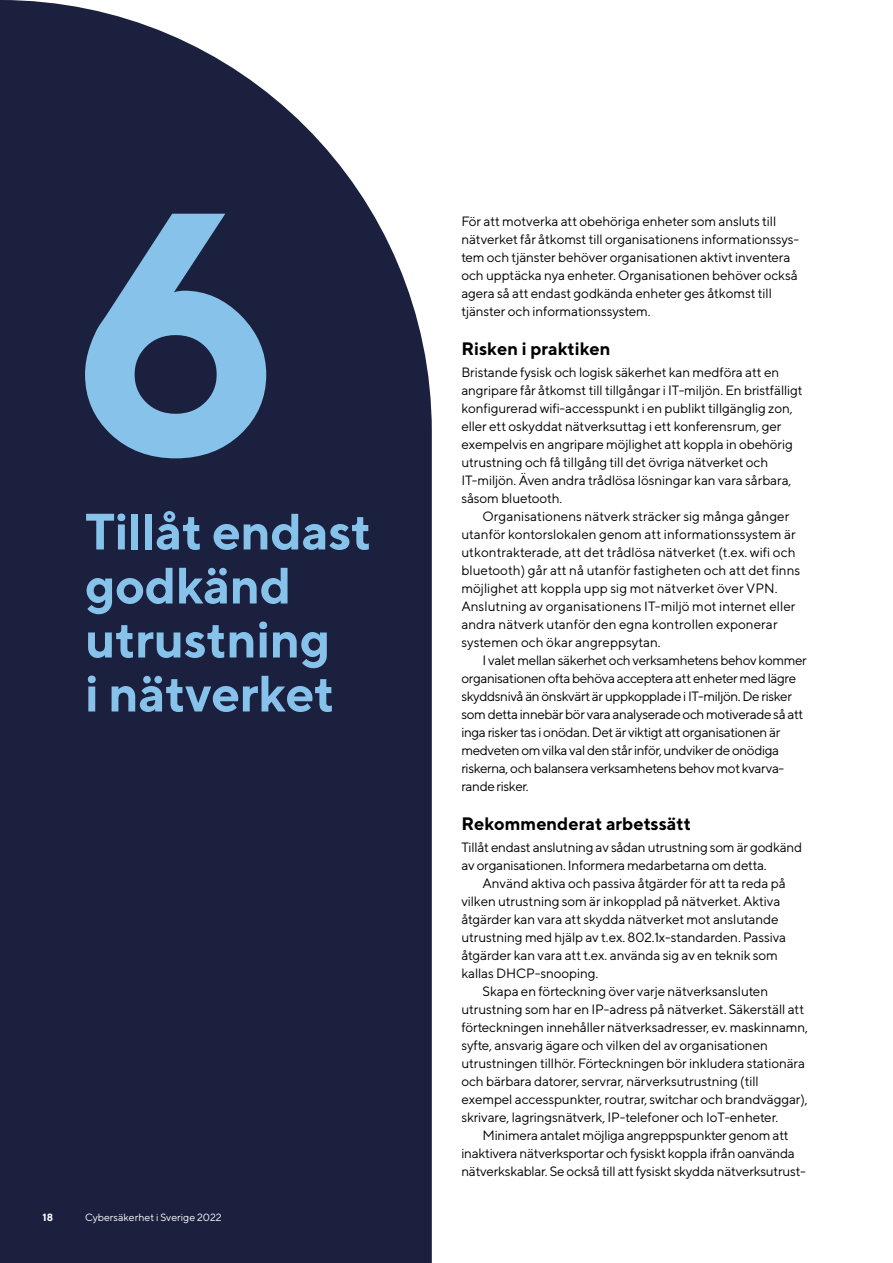
<style>
.page{position:relative;width:893px;height:1263px;background:#fff}
.page>*{position:absolute;margin:0;border:0;box-sizing:border-box;transform-origin:0 0}
.H2_Rubrik{font:700 51px/54px "TT Norms";letter-spacing:-.01em;color:#86c2e9}
.t1{font:700 18px "TT Norms";color:#000}
.P_Brödtext{font:13.5px/18px "TT Norms";letter-spacing:-.01em;color:#000}
.P_Brödtext_UI{font:13.5px/18px "TT Norms";letter-spacing:-.01em;color:#000}
.P_Brödtext-2{font:13.5px/18px "TT Norms";letter-spacing:-.03em;color:#000}
.t2{font:10.5px "TT Norms";color:#fff}
.t3{font:700 10.5px "TT Norms";color:#fff}
</style>
<div class="page">
<svg style="left:0;top:0;width:432px;height:1263px;background:#2c314d"></svg>
<svg style="left:85px;top:214px;width:181px;height:244px;background:#537698"></svg>
<h2 class="H2_Rubrik" style="left:85px;top:503px;width:288px">Tillåt endast godkänd utrustning<br>i nätverket</h2>
<p class="t3" style="left:43px;top:1211px;width:12px">18</p>
<p class="t2" style="left:85px;top:1211px;width:138px">Cybersäkerhet i Sverige 2022</p>
<p class="P_Brödtext_UI" style="left:461px;top:212px;width:339px">För att motverka att obehöriga enheter som ansluts till nätverket får åtkomst till organisationens informationssys&shy;tem och tjänster behöver organisationen aktivt inventera och upptäcka nya enheter. Organisationen behöver också agera så att endast godkända enheter ges åtkomst till tjänster och informationssystem.</p>
<h3 class="t1" style="left:461px;top:337px;width:151px">Risken i praktiken</h3>
<p class="P_Brödtext_UI" style="left:461px;top:363px;width:343px">Bristande fysisk och logisk säkerhet kan medföra att en angripare får åtkomst till tillgångar i IT-miljön. En bristfälligt konfigurerad wifi-accesspunkt i en publikt tillgänglig zon, eller ett oskyddat nätverksuttag i ett konferensrum, ger exempelvis en angripare möjlighet att koppla in obehörig utrustning och få tillgång till det övriga nätverket och IT-miljön. Även andra trådlösa lösningar kan vara sårbara, såsom bluetooth.</p>
<p class="P_Brödtext" style="left:461px;top:507px;width:340px;text-indent:21px">Organisationens nätverk sträcker sig många gånger utanför kontorslokalen genom att informationssystem är utkontrakterade, att det trådlösa nätverket (t.ex. wifi och bluetooth) går att nå utanför fastigheten och att det finns möjlighet att koppla upp sig mot nätverket över VPN.<br>Anslutning av organisationens IT-miljö mot internet eller andra nätverk utanför den egna kontrollen exponerar systemen och ökar angreppsytan.</p>
<p class="P_Brödtext-2" style="left:461px;top:651px;width:347px;text-indent:21px">I valet mellan säkerhet och verksamhetens behov kommer organisationen ofta behöva acceptera att enheter med lägre skyddsnivå än önskvärt är uppkopplade i IT-miljön. De risker som detta innebär bör vara analyserade och motiverade så att inga risker tas i onödan. Det är viktigt att organisationen är medveten om vilka val den står inför, undviker de onödiga riskerna, och balansera verksamhetens behov mot kvarva&shy;rande risker.</p>
<h3 class="t1" style="left:461px;top:812px;width:231px">Rekommenderat arbetssätt</h3>
<p class="P_Brödtext_UI" style="left:461px;top:838px;width:342px">Tillåt endast anslutning av sådan utrustning som är godkänd av organisationen. Informera medarbetarna om detta.</p>
<p class="P_Brödtext" style="left:461px;top:874px;width:326px;text-indent:21px">Använd aktiva och passiva åtgärder för att ta reda på vilken utrustning som är inkopplad på nätverket. Aktiva åtgärder kan vara att skydda nätverket mot anslutande utrustning med hjälp av t.ex. 802.1x-standarden. Passiva åtgärder kan vara att t.ex. använda sig av en teknik som kallas DHCP-snooping.</p>
<p class="P_Brödtext" style="left:461px;top:982px;width:348px;text-indent:21px">Skapa en förteckning över varje nätverksansluten utrustning som har en IP-adress på nätverket. Säkerställ att förteckningen innehåller nätverksadresser, ev. maskinnamn, syfte, ansvarig ägare och vilken del av organisationen utrustningen tillhör. Förteckningen bör inkludera stationära och bärbara datorer, servrar, närverksutrustning (till exempel accesspunkter, routrar, switchar och brandväggar), skrivare, lagringsnätverk, IP-telefoner och IoT-enheter.</p>
<p class="P_Brödtext" style="left:461px;top:1126px;width:346px;text-indent:21px">Minimera antalet möjliga angreppspunkter genom att inaktivera nätverksportar och fysiskt koppla ifrån oanvända nätverkskablar. Se också till att fysiskt skydda nätverksutrust-</p>
</div>
